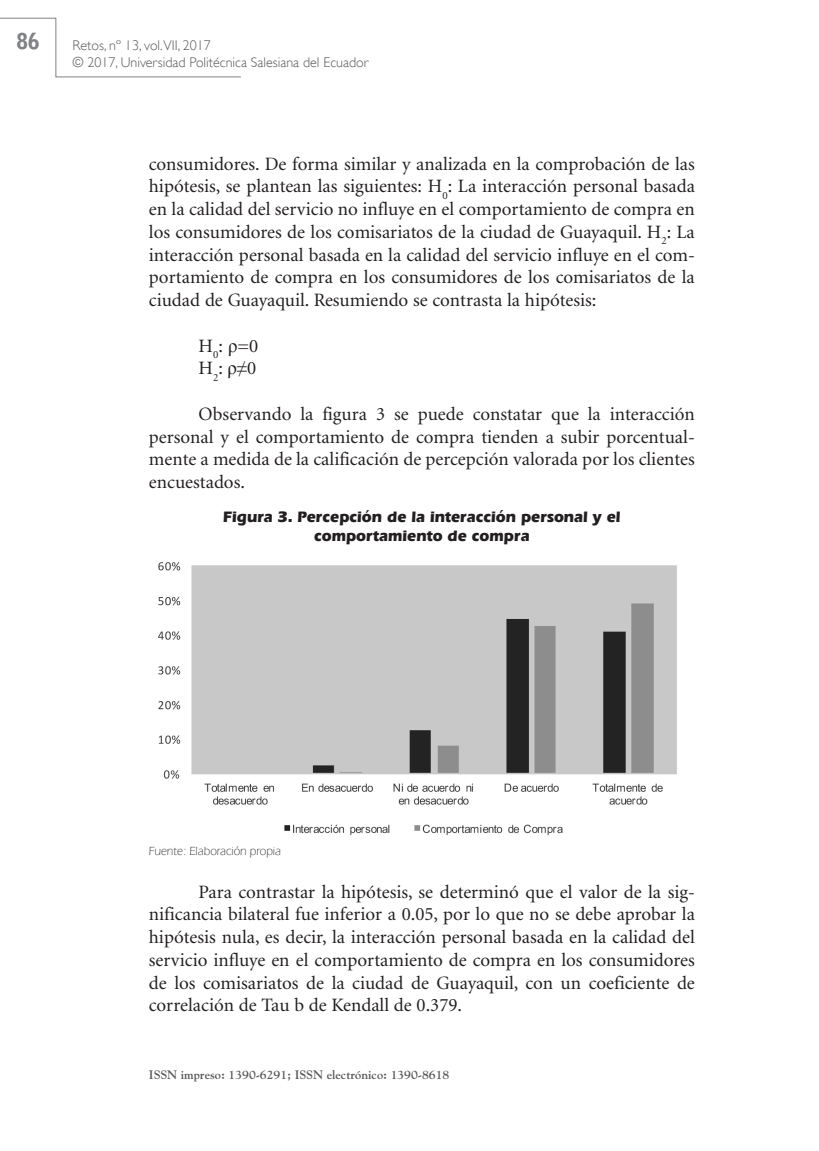
<style>
.page{position:relative;width:819px;height:1151px;background:#fff}
.page>*{position:absolute;margin:0;border:0;box-sizing:border-box;transform-origin:0 0}
.t1{font:900 21.88px "Bell Gothic Std";color:#808285;scale:.95 1}
.PÁRRAFO{font:18.9px/22.8px "Minion";color:#231f20;text-align:justify}
.título_cuadros_y_gra{font:700 15.75px/18.9px "Eras IT Cby BT";color:#231f20;text-align:center}
.t2{font:300 14px/17.5px "Gill Sans";color:#57585a}
.t3{font:700 12.25px "Goudy";color:#57585a}
.fuente{font:300 12.25px "Eras IT Cby BT";color:#231f20}
.s1{font-family:"Times New Roman"}
</style>
<div class="page">
<img style="left:158px;top:562px;width:519px;height:274px">
<svg style="left:0;top:17px;width:241px;height:61px"></svg>
<p class="t1" style="left:17px;top:28px;width:26px">86</p>
<p class="t2" style="left:72px;top:36px;width:297px">Retos, nº 13, vol.VII, 2017<br>© 2017, Universidad Politécnica Salesiana del Ecuador</p>
<p class="PÁRRAFO" style="left:149px;top:153px;width:547px">consumidores. De forma similar y analizada en la comprobación de las hipótesis, se plantean las siguientes: H<sub>0</sub>: La interacción personal basada en la calidad del servicio no influye en el comportamiento de compra en los consumidores de los comisariatos de la ciudad de Guayaquil. H<sub>2</sub>: La interacción personal basada en la calidad del servicio influye en el com&shy;portamiento de compra en los consumidores de los comisariatos de la ciudad de Guayaquil. Resumiendo se contrasta la hipótesis:</p>
<p class="PÁRRAFO" style="left:198px;top:335px;width:61px">H<sub>0</sub>: <span class="s1">ρ</span>=0</p>
<p class="PÁRRAFO" style="left:198px;top:358px;width:59px">H<sub>2</sub>: <span class="s1">ρ≠</span>0</p>
<p class="PÁRRAFO" style="left:149px;top:403px;width:547px;text-indent:50px">Observando la figura 3 se puede constatar que la interacción personal y el comportamiento de compra tienden a subir porcentual&shy;mente a medida de la calificación de percepción valorada por los clientes encuestados.</p>
<p class="título_cuadros_y_gra" style="left:223px;top:507px;width:398px">Figura 3. Percepción de la interacción personal y el comportamiento de compra</p>
<p class="fuente" style="left:149px;top:843px;width:134px">Fuente: Elaboración propia</p>
<p class="PÁRRAFO" style="left:149px;top:881px;width:547px;text-indent:50px">Para contrastar la hipótesis, se determinó que el valor de la sig&shy;nificancia bilateral fue inferior a 0.05, por lo que no se debe aprobar la hipótesis nula, es decir, la interacción personal basada en la calidad del servicio influye en el comportamiento de compra en los consumidores de los comisariatos de la ciudad de Guayaquil, con un coeficiente de correlación de Tau b de Kendall de 0.379.</p>
<p class="t3" style="left:149px;top:1067px;width:302px">ISSN impreso: 1390-6291; ISSN electrónico: 1390-8618</p>
</div>
